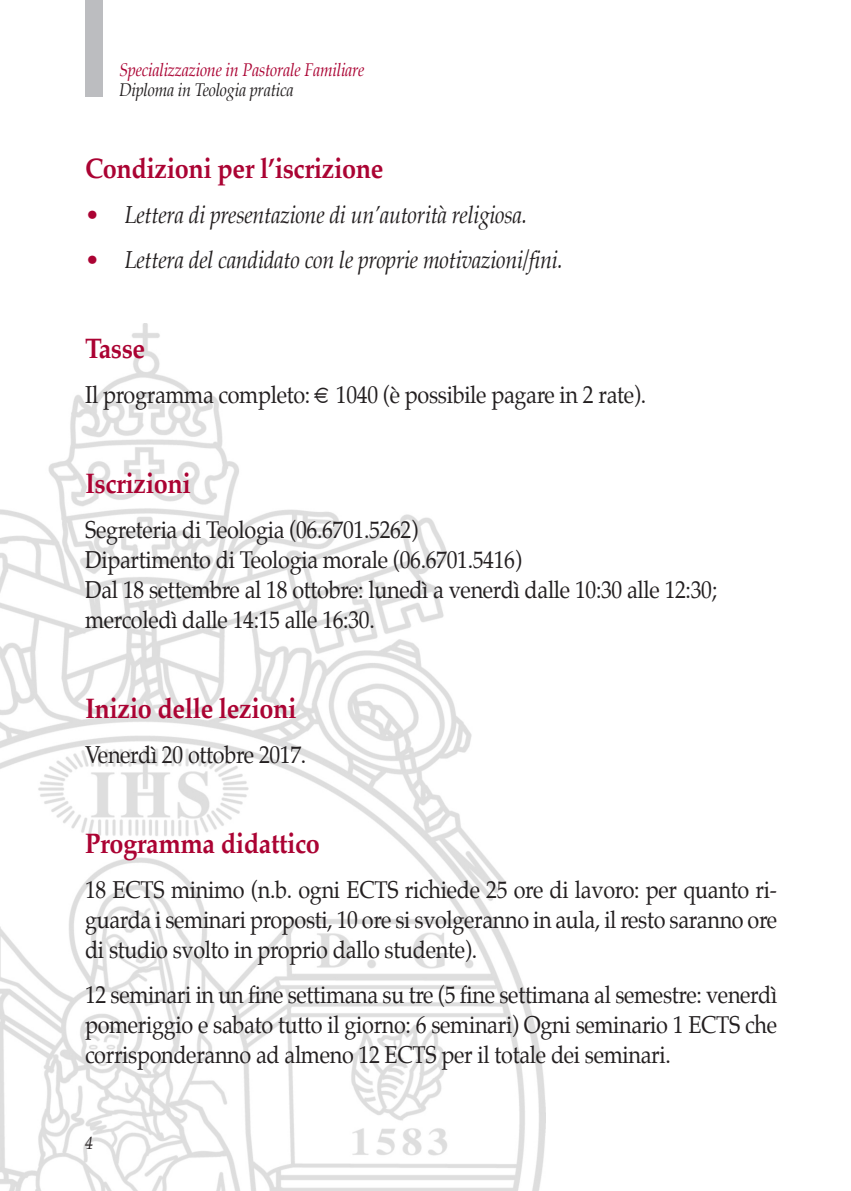
<style>
.page{position:relative;width:851px;height:1191px;background:#fff}
.page>*{position:absolute;margin:0;border:0;box-sizing:border-box;transform-origin:0 0}
.t1{font:700 28px "Palatino";letter-spacing:-.015em;color:#ab0333;scale:.9 1}
.t2{font:24px/30px "Palatino";letter-spacing:-.015em;color:#231f20;text-align:justify;scale:.9 1}
.t3{font:italic 24px "Palatino";letter-spacing:-.015em;color:#231f20;scale:.9 1}
.t4{font:italic 18px "Palatino";letter-spacing:-.015em;color:#ab0333;scale:.9 1}
.t5{font:italic 18px "Palatino";letter-spacing:-.015em;color:#231f20;scale:.9 1}
.s1{font-style:normal;color:#ab0333}
</style>
<div class="page">
<img style="left:0;top:324px;width:545px;height:867px">
<div style="left:85px;top:0;width:17px;height:96px;background:#bcbdc0"></div>
<p class="t4" style="left:119px;top:61px;width:274px">Specializzazione in Pastorale Familiare</p>
<p class="t5" style="left:119px;top:81px;width:195px">Diploma in Teologia pratica</p>
<p class="t1" style="left:85px;top:155px;width:333px">Condizioni per l’iscrizione</p>
<p class="t3" style="left:85px;top:203px;width:492px"><span class="s1">•</span> Lettera di presentazione di un’autorità religiosa.</p>
<p class="t3" style="left:85px;top:248px;width:532px"><span class="s1">•</span> Lettera del candidato con le proprie motivazioni/fini.</p>
<p class="t1" style="left:85px;top:335px;width:68px">Tasse</p>
<p class="t2" style="left:85px;top:381px;width:625px">Il programma completo: € 1040 (è possibile pagare in 2 rate).</p>
<p class="t1" style="left:85px;top:470px;width:119px">Iscrizioni</p>
<p class="t2" style="left:85px;top:516px;width:703px;text-align:left">Segreteria di Teologia (06.6701.5262)<br>Dipartimento di Teologia morale (06.6701.5416)<br>Dal 18 settembre al 18 ottobre: lunedì a venerdì dalle 10:30 alle 12:30; mercoledì dalle 14:15 alle 16:30.</p>
<p class="t1" style="left:85px;top:695px;width:236px">Inizio delle lezioni</p>
<p class="t2" style="left:85px;top:741px;width:247px">Venerdì 20 ottobre 2017.</p>
<p class="t1" style="left:85px;top:830px;width:262px">Programma didattico</p>
<p class="t2" style="left:85px;top:876px;width:770px">18 ECTS minimo (n.b. ogni ECTS richiede 25 ore di lavoro: per quanto ri&shy;guarda i seminari proposti, 10 ore si svolgeranno in aula, il resto saranno ore di studio svolto in proprio dallo studente).</p>
<p class="t2" style="left:85px;top:981px;width:770px">12 seminari in un fine settimana su tre (5 fine settimana al semestre: venerdì pomeriggio e sabato tutto il giorno: 6 seminari) Ogni seminario 1 ECTS che corrisponderanno ad almeno 12 ECTS per il totale dei seminari.</p>
<p class="t5" style="left:85px;top:1134px;width:10px">4</p>
</div>
